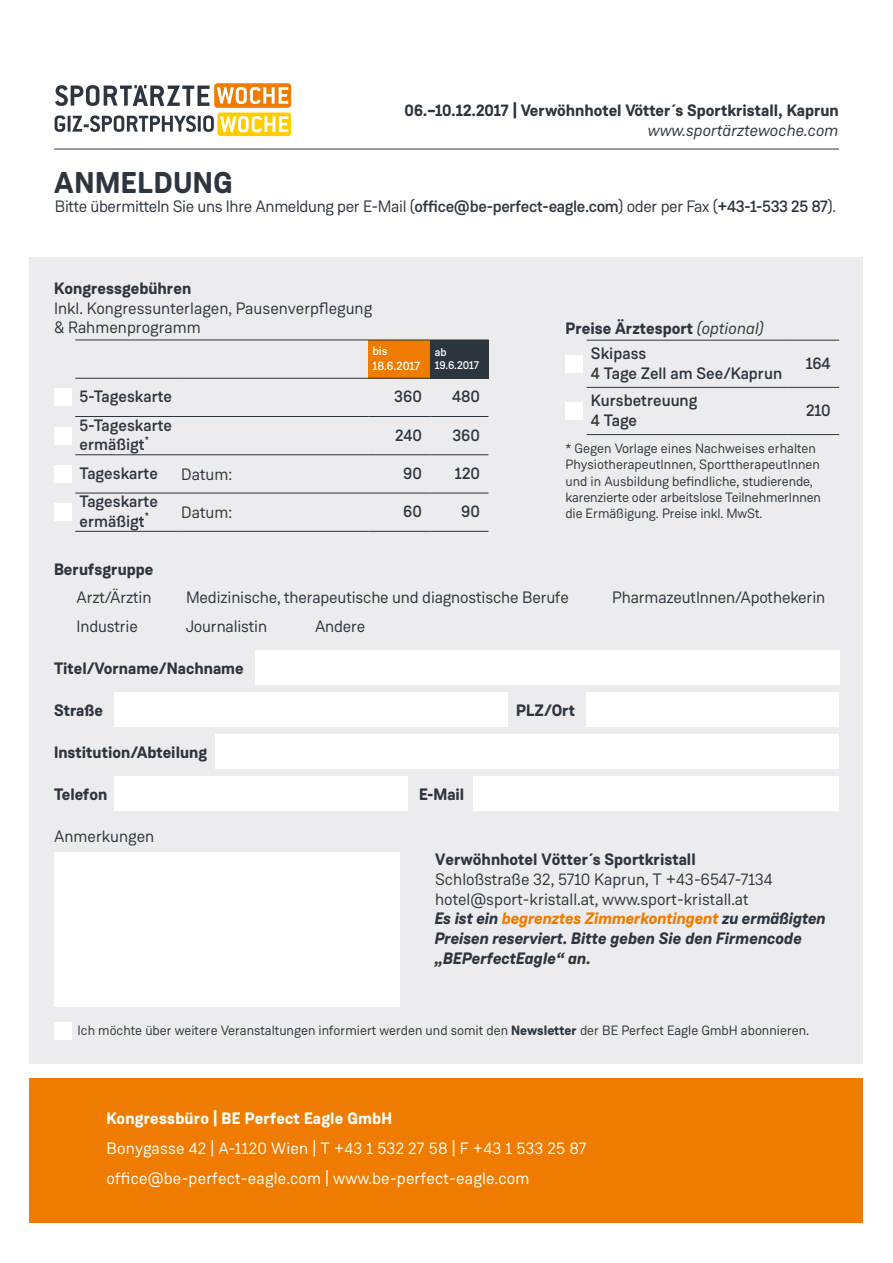
<style>
.page{position:relative;width:893px;height:1263px;background:#fff}
.page>*{position:absolute;margin:0;border:0;box-sizing:border-box;transform-origin:0 0}
.t1{font:700 30px "Weissenhof Grotesk";letter-spacing:.02em;color:#2d353f}
.t2{font:16.5px/19.8px "Weissenhof Grotesk";letter-spacing:-.01em;color:#2d353f}
.t3{font:700 16.5px/25px "Weissenhof Grotesk";color:#2d353f}
.t4{font:500 16.5px/19.8px "Weissenhof Grotesk";color:#2d353f}
.t5{font:16.5px/30px "Weissenhof Grotesk";letter-spacing:.01em;color:#fff}
.t6{font:700 16.5px "Weissenhof Grotesk";letter-spacing:.01em;color:#fff}
.t7{font:italic 16.5px "Weissenhof Grotesk";color:#2d353f}
.t8{font:13.5px/16.2px "Weissenhof Grotesk";color:#2d353f}
.t9{font:500 12px/14.4px "Weissenhof Grotesk";color:#fff}
.t10{font:500 11.25px/13.5px "Weissenhof Grotesk";color:#fff}
.t11{font:500 9.6px "Weissenhof Grotesk";color:#2d353f}
.s1{font-weight:500}
.s2{font-weight:500;font-size:9.6px}
.s3{font-weight:400;font-style:italic}
.s4{font-weight:700;font-style:italic}
.s5{font-weight:700;font-style:italic;color:#ef7c00}
.s6{font-weight:700}
</style>
<div class="page">
<div style="left:30px;top:1078px;width:833px;height:144px;background:#ef7c00"></div>
<div style="left:30px;top:257px;width:833px;height:807px;background:#ecebed"></div>
<div style="left:368px;top:340px;width:62px;height:38px;background:#ef7c00"></div>
<div style="left:430px;top:340px;width:58px;height:38px;background:#2d353f"></div>
<hr style="left:75px;top:340px;width:106px;height:1px;background:#2d353f">
<hr style="left:181px;top:340px;width:187px;height:1px;background:#2d353f">
<hr style="left:368px;top:340px;width:62px;height:1px;background:#2d353f">
<hr style="left:75px;top:378px;width:106px;height:1px;background:#2d353f">
<hr style="left:181px;top:378px;width:187px;height:1px;background:#2d353f">
<hr style="left:368px;top:378px;width:62px;height:1px;background:#2d353f">
<hr style="left:430px;top:378px;width:58px;height:1px;background:#2d353f">
<hr style="left:75px;top:416px;width:106px;height:1px;background:#2d353f">
<hr style="left:181px;top:416px;width:187px;height:1px;background:#2d353f">
<hr style="left:368px;top:416px;width:62px;height:1px;background:#2d353f">
<hr style="left:430px;top:416px;width:58px;height:1px;background:#2d353f">
<hr style="left:75px;top:454px;width:106px;height:1px;background:#2d353f">
<hr style="left:181px;top:454px;width:187px;height:1px;background:#2d353f">
<hr style="left:368px;top:454px;width:62px;height:1px;background:#2d353f">
<hr style="left:430px;top:454px;width:58px;height:1px;background:#2d353f">
<hr style="left:75px;top:493px;width:106px;height:1px;background:#2d353f">
<hr style="left:181px;top:493px;width:187px;height:1px;background:#2d353f">
<hr style="left:368px;top:493px;width:62px;height:1px;background:#2d353f">
<hr style="left:430px;top:493px;width:58px;height:1px;background:#2d353f">
<hr style="left:75px;top:531px;width:106px;height:1px;background:#2d353f">
<hr style="left:181px;top:531px;width:187px;height:1px;background:#2d353f">
<hr style="left:368px;top:531px;width:62px;height:1px;background:#2d353f">
<hr style="left:430px;top:531px;width:58px;height:1px;background:#2d353f">
<div style="left:54px;top:389px;width:17px;height:17px;background:#fff"></div>
<div style="left:54px;top:427px;width:17px;height:17px;background:#fff"></div>
<div style="left:54px;top:465px;width:17px;height:17px;background:#fff"></div>
<div style="left:54px;top:504px;width:17px;height:17px;background:#fff"></div>
<div style="left:54px;top:1022px;width:17px;height:17px;background:#fff"></div>
<div style="left:255px;top:651px;width:584px;height:34px;background:#fff"></div>
<div style="left:114px;top:693px;width:394px;height:34px;background:#fff"></div>
<div style="left:587px;top:693px;width:252px;height:34px;background:#fff"></div>
<div style="left:215px;top:735px;width:624px;height:34px;background:#fff"></div>
<div style="left:114px;top:777px;width:294px;height:34px;background:#fff"></div>
<div style="left:473px;top:777px;width:366px;height:34px;background:#fff"></div>
<div style="left:54px;top:853px;width:346px;height:154px;background:#fff"></div>
<hr style="left:54px;top:149px;width:785px;height:1px;background:#2d353f">
<hr style="left:788px;top:387px;width:51px;height:1px;background:#2d353f">
<hr style="left:788px;top:434px;width:51px;height:1px;background:#2d353f">
<hr style="left:587px;top:387px;width:201px;height:1px;background:#2d353f">
<hr style="left:587px;top:434px;width:201px;height:1px;background:#2d353f">
<hr style="left:587px;top:340px;width:201px;height:1px;background:#2d353f">
<hr style="left:788px;top:340px;width:51px;height:1px;background:#2d353f">
<div style="left:565px;top:355px;width:17px;height:17px;background:#fff"></div>
<div style="left:565px;top:402px;width:17px;height:17px;background:#fff"></div>
<div style="left:214px;top:83px;width:77px;height:25px;background:#ef7c00;border-radius:3px"></div>
<svg style="left:217px;top:87px;width:71px;height:17px"></svg>
<svg style="left:55px;top:85px;width:155px;height:21px"></svg>
<div style="left:217px;top:113px;width:74px;height:23px;background:#fc0;border-radius:3px"></div>
<svg style="left:220px;top:116px;width:68px;height:16px"></svg>
<svg style="left:55px;top:115px;width:10px;height:17px"></svg>
<hr style="left:68px;top:116px;width:3px;height:16px;background:#2d353f">
<svg style="left:72px;top:115px;width:124px;height:17px"></svg>
<hr style="left:198px;top:116px;width:3px;height:16px;background:#2d353f">
<svg style="left:203px;top:115px;width:11px;height:17px"></svg>
<p class="t3" style="left:405px;top:98px;width:436px">06.–10.12.2017 | Verwöhnhotel Vötter´s Sportkristall, Kaprun</p>
<p class="t7" style="left:648px;top:120px;width:192px">www.sportärztewoche.com</p>
<h1 class="t1" style="left:54px;top:163px;width:180px">ANMELDUNG</h1>
<p class="t2" style="left:55px;top:197px;width:782px">Bitte übermitteln Sie uns Ihre Anmeldung per E-Mail (<span class="s1">office@be-perfect-eagle.com</span>) oder per Fax (<span class="s1">+43-1-533 25 87</span>).</p>
<p class="t3" style="left:54px;top:276px;width:139px">Kongressgebühren</p>
<p class="t2" style="left:54px;top:298px;width:320px">Inkl. Kongressunterlagen, Pausenverpflegung &amp; Rahmenprogramm</p>
<p class="t9" style="left:372px;top:344px;width:49px">bis<br>18.6.2017</p>
<p class="t10" style="left:435px;top:345px;width:46px">ab<br>19.6.2017</p>
<p class="t4" style="left:80px;top:387px;width:94px">5-Tageskarte</p>
<p class="t4" style="left:394px;top:387px;width:29px">360</p>
<p class="t4" style="left:452px;top:387px;width:29px">480</p>
<p class="t4" style="left:80px;top:415px;width:94px">5-Tageskarte ermäßigt</p>
<p class="t11" style="left:145px;top:433px;width:6px">*</p>
<p class="t4" style="left:395px;top:425px;width:28px">240</p>
<p class="t4" style="left:452px;top:425px;width:29px">360</p>
<p class="t4" style="left:80px;top:463px;width:80px">Tageskarte</p>
<p class="t2" style="left:181px;top:464px;width:53px">Datum:</p>
<p class="t4" style="left:403px;top:463px;width:20px">90</p>
<p class="t4" style="left:455px;top:463px;width:27px">120</p>
<p class="t4" style="left:80px;top:492px;width:80px">Tageskarte ermäßigt</p>
<p class="t2" style="left:145px;top:502px;width:89px"><span class="s2">*</span> Datum:</p>
<p class="t4" style="left:403px;top:502px;width:20px">60</p>
<p class="t4" style="left:461px;top:502px;width:20px">90</p>
<p class="t3" style="left:591px;top:316px;width:175px;text-indent:-26px">Preise Ärztesport <span class="s3">(optional)<br></span><span class="s1">Skipass</span></p>
<p class="t4" style="left:591px;top:363px;width:193px">4 Tage Zell am See/Kaprun</p>
<p class="t4" style="left:806px;top:353px;width:26px">164</p>
<p class="t4" style="left:591px;top:390px;width:108px">Kursbetreuung<br>4 Tage</p>
<p class="t4" style="left:806px;top:400px;width:26px">210</p>
<p class="t8" style="left:565px;top:440px;width:257px">* Gegen Vorlage eines Nachweises erhalten PhysiotherapeutInnen, SporttherapeutInnen und in Ausbildung befindliche, studierende, karenzierte oder arbeitslose TeilnehmerInnen die Ermäßigung. Preise inkl. MwSt.</p>
<p class="t3" style="left:54px;top:557px;width:101px">Berufsgruppe</p>
<p class="t2" style="left:77px;top:588px;width:76px">Arzt/Ärztin</p>
<p class="t2" style="left:186px;top:588px;width:384px">Medizinische, therapeutische und diagnostische Berufe</p>
<p class="t2" style="left:612px;top:588px;width:215px">PharmazeutInnen/Apothekerin</p>
<p class="t2" style="left:77px;top:616px;width:63px">Industrie</p>
<p class="t2" style="left:186px;top:616px;width:83px">Journalistin</p>
<p class="t2" style="left:315px;top:616px;width:52px">Andere</p>
<p class="t3" style="left:54px;top:656px;width:191px">Titel/Vorname/Nachname</p>
<p class="t3" style="left:54px;top:698px;width:50px">Straße</p>
<p class="t3" style="left:516px;top:698px;width:61px">PLZ/Ort</p>
<p class="t3" style="left:54px;top:740px;width:155px">Institution/Abteilung</p>
<p class="t3" style="left:54px;top:782px;width:55px">Telefon</p>
<p class="t3" style="left:419px;top:782px;width:47px">E-Mail</p>
<p class="t2" style="left:54px;top:826px;width:102px">Anmerkungen</p>
<p class="t3" style="left:435px;top:847px;width:262px">Verwöhnhotel Vötter´s Sportkristall</p>
<p class="t2" style="left:435px;top:869px;width:392px">Schloßstraße 32, 5710 Kaprun, T +43-6547-7134 hotel@sport-kristall.at, www.sport-kristall.at<br><span class="s4">Es ist ein</span> <span class="s5">begrenztes Zimmerkontingent</span> <span class="s4">zu ermäßigten Preisen reserviert. Bitte geben Sie den Firmencode „BEPerfectEagle“ an.</span></p>
<p class="t8" style="left:78px;top:1022px;width:733px">Ich möchte über weitere Veranstaltungen informiert werden und somit den <span class="s6">Newsletter</span> der BE Perfect Eagle GmbH abonnieren.</p>
<p class="t6" style="left:107px;top:1108px;width:287px">Kongressbüro | BE Perfect Eagle GmbH</p>
<p class="t5" style="left:107px;top:1133px;width:482px">Bonygasse 42 | A-1120 Wien | T +43 1 532 27 58 | F +43 1 533 25 87 office@be-perfect-eagle.com | www.be-perfect-eagle.com</p>
</div>
